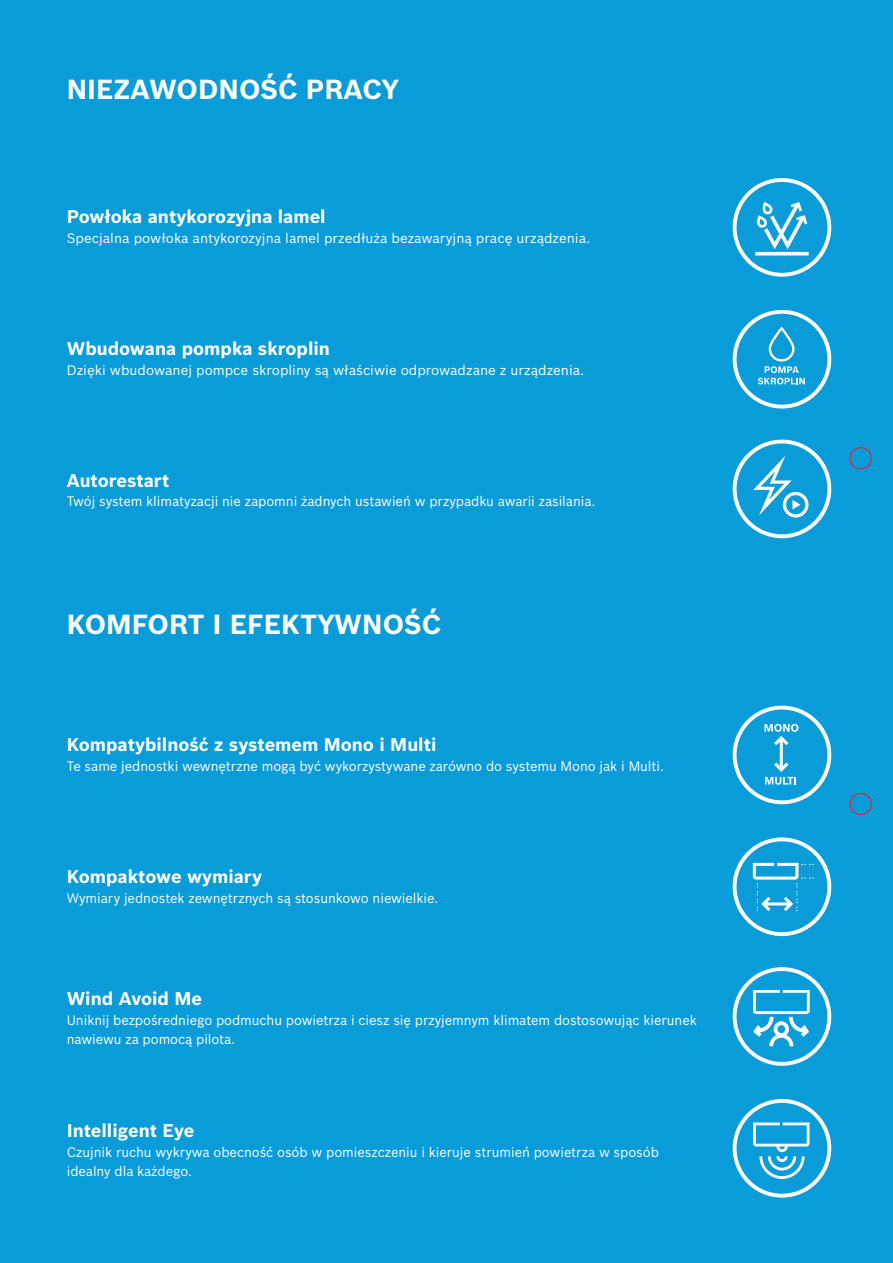
<style>
.page{position:relative;width:893px;height:1263px;background:#0a9bd9}
.page>*{position:absolute;margin:0;border:0;box-sizing:border-box;transform-origin:0 0}
.t1{font:700 27px "Bosch Sans";color:#fff}
.t2{font:700 18px "Bosch Sans";color:#fff}
.t3{font:13.5px/19.5px "Bosch Sans";letter-spacing:-.005em;color:#fff}
</style>
<div class="page">
<svg style="left:733px;top:1099px;width:98px;height:98px"></svg>
<svg style="left:733px;top:178px;width:98px;height:99px"></svg>
<svg style="left:733px;top:310px;width:98px;height:98px"></svg>
<svg style="left:733px;top:440px;width:98px;height:98px"></svg>
<svg style="left:733px;top:706px;width:98px;height:98px"></svg>
<svg style="left:733px;top:837px;width:98px;height:99px"></svg>
<svg style="left:733px;top:967px;width:98px;height:99px"></svg>
<div style="left:850px;top:447px;width:22px;height:22px;border:1px solid #ee1d23;border-radius:50%"></div>
<div style="left:850px;top:793px;width:22px;height:22px;border:1px solid #ee1d23;border-radius:50%"></div>
<p class="t1" style="left:67px;top:69px;width:333px">NIEZAWODNOŚĆ PRACY</p>
<p class="t2" style="left:67px;top:203px;width:260px">Powłoka antykorozyjna lamel</p>
<p class="t3" style="left:67px;top:227px;width:525px">Specjalna powłoka antykorozyjna lamel przedłuża bezawaryjną pracę urządzenia.</p>
<p class="t2" style="left:67px;top:335px;width:265px">Wbudowana pompka skroplin</p>
<p class="t3" style="left:67px;top:359px;width:519px">Dzięki wbudowanej pompce skropliny są właściwie odprowadzane z urządzenia.</p>
<p class="t2" style="left:67px;top:466px;width:104px">Autorestart</p>
<p class="t3" style="left:67px;top:490px;width:530px">Twój system klimatyzacji nie zapomni żadnych ustawień w przypadku awarii zasilania.</p>
<p class="t1" style="left:67px;top:604px;width:376px">KOMFORT I EFEKTYWNOŚĆ</p>
<p class="t2" style="left:67px;top:731px;width:371px">Kompatybilność z systemem Mono i Multi</p>
<p class="t3" style="left:67px;top:755px;width:599px">Te same jednostki wewnętrzne mogą być wykorzystywane zarówno do systemu Mono jak i Multi.</p>
<p class="t2" style="left:67px;top:863px;width:197px">Kompaktowe wymiary</p>
<p class="t3" style="left:67px;top:887px;width:373px">Wymiary jednostek zewnętrznych są stosunkowo niewielkie.</p>
<p class="t2" style="left:67px;top:985px;width:137px">Wind Avoid Me</p>
<p class="t3" style="left:67px;top:1009px;width:632px">Uniknij bezpośredniego podmuchu powietrza i ciesz się przyjemnym klimatem dostosowując kierunek nawiewu za pomocą pilota.</p>
<p class="t2" style="left:67px;top:1117px;width:129px">Intelligent Eye</p>
<p class="t3" style="left:67px;top:1141px;width:594px">Czujnik ruchu wykrywa obecność osób w pomieszczeniu i kieruje strumień powietrza w sposób idealny dla każdego.</p>
</div>
